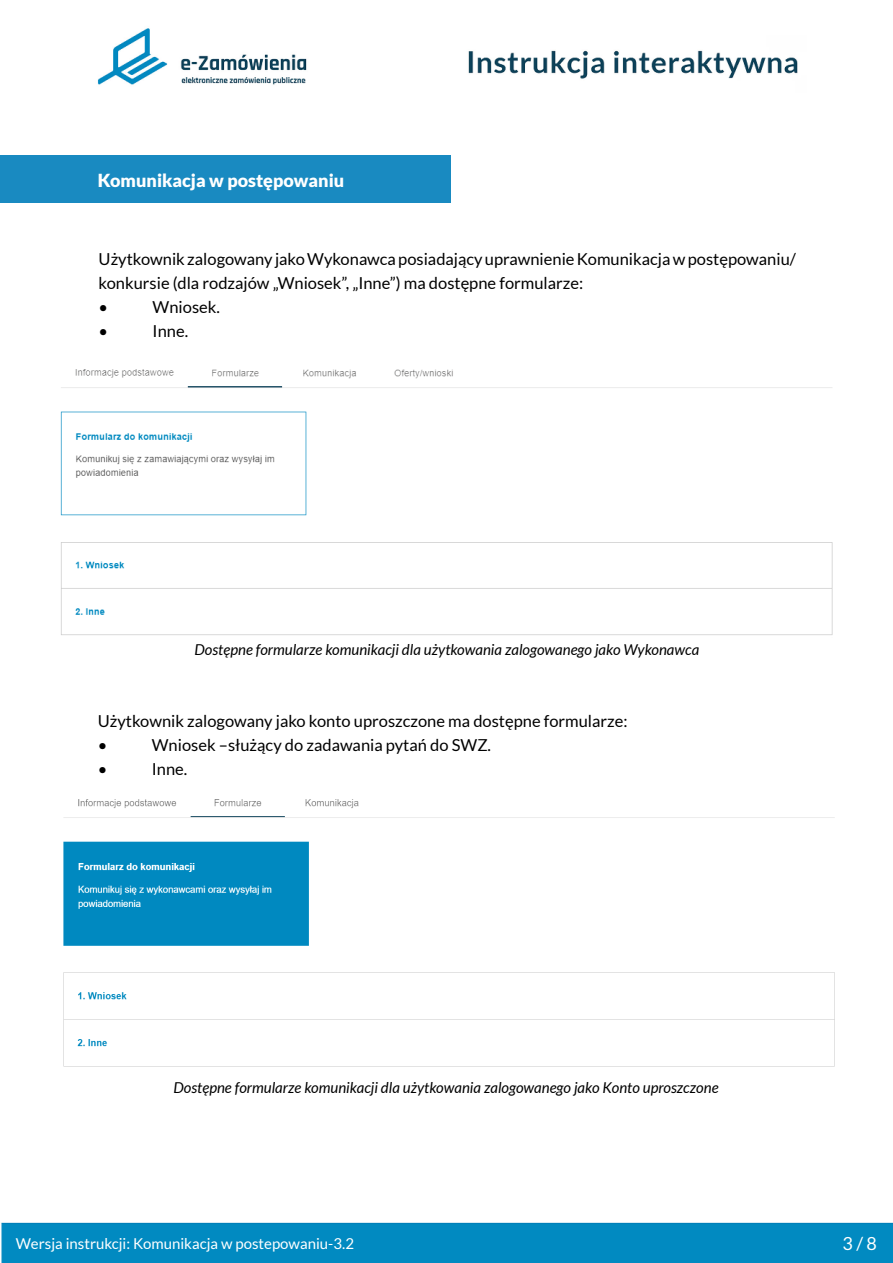
<style>
.page{position:relative;width:893px;height:1263px;background:#fff}
.page>*{position:absolute;margin:0;border:0;box-sizing:border-box;transform-origin:0 0}
.t1{font:900 18px "Lato";color:#fff}
.t2{font:18px "Lato";color:#fff}
.t3{font:16.5px/24px "Lato";color:#000}
.t4{font:italic 15px "Lato";color:#000}
.t5{font:15px "Lato";color:#fff}
</style>
<div class="page">
<img style="left:1px;top:28px;width:892px;height:1235px">
<img style="left:56px;top:354px;width:783px;height:289px">
<div style="left:0;top:155px;width:451px;height:48px;background:#198ac1"></div>
<img style="left:54px;top:792px;width:785px;height:282px">
<p class="t1" style="left:98px;top:170px;width:248px">Komunikacja w postępowaniu</p>
<p class="t3" style="left:99px;top:247px;width:699px">Użytkownik zalogowany jako Wykonawca posiadający uprawnienie Komunikacja w postępowaniu/ konkursie (dla rodzajów „Wniosek”, „Inne”) ma dostępne formularze:<br>•</p>
<p class="t3" style="left:153px;top:295px;width:69px">Wniosek.</p>
<p class="t3" style="left:99px;top:319px;width:11px">•</p>
<p class="t3" style="left:153px;top:319px;width:37px">Inne.</p>
<p class="t4" style="left:195px;top:641px;width:506px">Dostępne formularze komunikacji dla użytkowania zalogowanego jako Wykonawca</p>
<p class="t3" style="left:98px;top:708px;width:531px">Użytkownik zalogowany jako konto uproszczone ma dostępne formularze: •</p>
<p class="t3" style="left:152px;top:732px;width:341px">Wniosek –służący do zadawania pytań do SWZ.</p>
<p class="t3" style="left:98px;top:756px;width:11px">•</p>
<p class="t3" style="left:152px;top:756px;width:37px">Inne.</p>
<p class="t4" style="left:174px;top:1079px;width:547px">Dostępne formularze komunikacji dla użytkowania zalogowanego jako Konto uproszczone</p>
<p class="t5" style="left:16px;top:1235px;width:340px">Wersja instrukcji: Komunikacja w postepowaniu-3.2</p>
<p class="t2" style="left:842px;top:1233px;width:36px">3 / 8</p>
</div>
